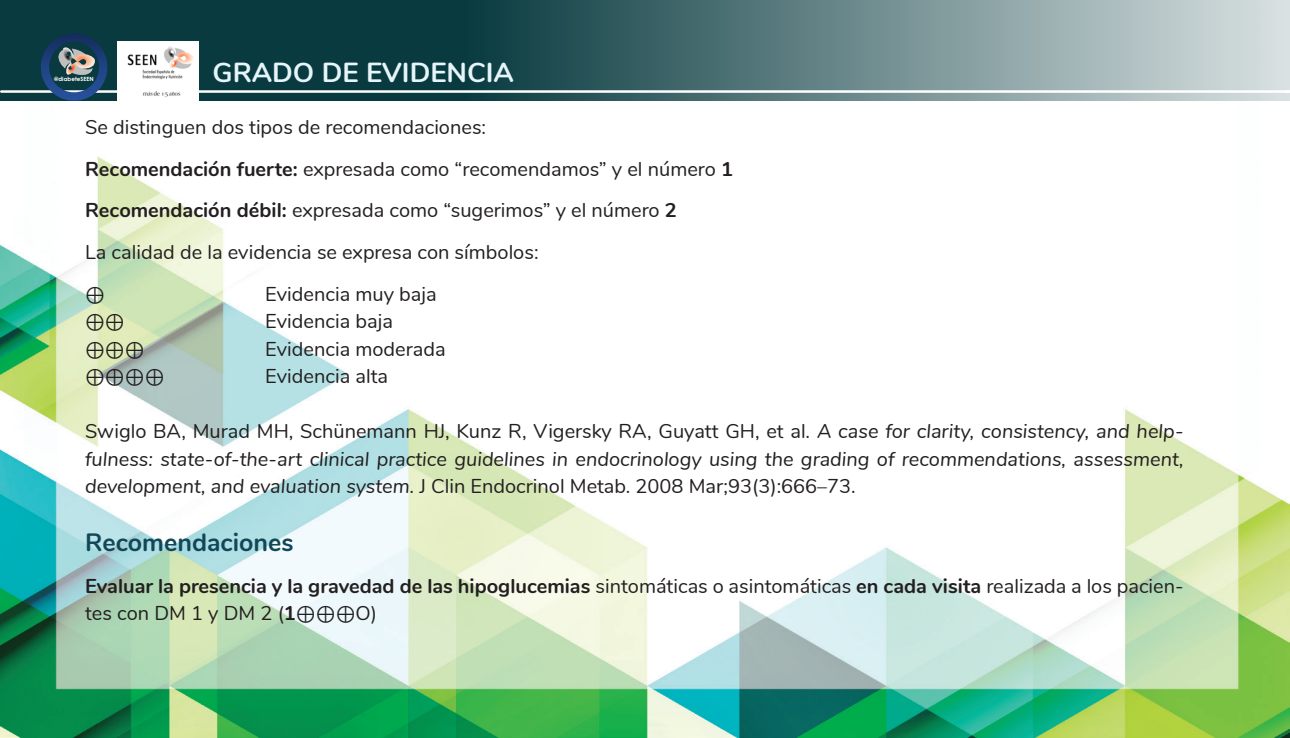
<style>
.page{position:relative;width:1290px;height:738px;background:#fff}
.page>*{position:absolute;margin:0;border:0;box-sizing:border-box;transform-origin:0 0}
.t1{font:700 27.5px "Nunito";color:#e5f5f9}
.t2{font:700 25px "Nunito";color:#114859}
.t3{font:20px/41.8px "Nunito";color:#231f20}
.t4{font:italic 20px/27.5px "Nunito";color:#231f20;text-align:justify}
.t5{font:20px "Cambria Math";color:#231f20}
.t6{font:700 5.75px "Century Gothic";letter-spacing:.005em;color:#fff}
.s1{font-weight:700}
.s2{font-style:normal}
.s3{font-family:"Cambria Math"}
</style>
<div class="page">
<img style="left:0;top:156px;width:1290px;height:581px">
<svg style="left:0;top:0;width:1290px;height:101px;background:#507377"></svg>
<hr style="left:1px;top:90px;width:1289px;height:3px;background:#fff">
<svg style="left:41px;top:33px;width:66px;height:68px;background:#305167"></svg>
<img style="left:118px;top:41px;width:80px;height:60px">
<h1 class="t1" style="left:213px;top:52px;width:303px">GRADO DE EVIDENCIA</h1>
<p class="t6" style="left:54px;top:75px;width:41px">@diabeteSEEN</p>
<p class="t3" style="left:85px;top:105px;width:649px">Se distinguen dos tipos de recomendaciones:<br><span class="s1">Recomendación fuerte:</span> expresada como “recomendamos” y el número <span class="s1">1<br>Recomendación débil:</span> expresada como “sugerimos” y el número <span class="s1">2<br></span>La calidad de la evidencia se expresa con símbolos:</p>
<p class="t5" style="left:85px;top:282px;width:21px">⊕</p>
<p class="t3" style="left:265px;top:271px;width:173px">Evidencia muy baja</p>
<p class="t5" style="left:85px;top:309px;width:41px">⊕⊕</p>
<p class="t3" style="left:265px;top:299px;width:129px">Evidencia baja</p>
<p class="t5" style="left:85px;top:337px;width:61px">⊕⊕⊕</p>
<p class="t3" style="left:265px;top:326px;width:182px">Evidencia moderada</p>
<p class="t5" style="left:85px;top:364px;width:81px">⊕⊕⊕⊕</p>
<p class="t3" style="left:265px;top:354px;width:125px">Evidencia alta</p>
<p class="t4" style="left:85px;top:416px;width:1100px"><span class="s2">Swiglo BA, Murad MH, Schünemann HJ, Kunz R, Vigersky RA, Guyatt GH, et al.</span> A case for clarity, consistency, and help&shy;fulness: state-of-the-art clinical practice guidelines in endocrinology using the grading of recommendations, assessment, development, and evaluation system. <span class="s2">J Clin Endocrinol Metab. 2008 Mar;93(3):666–73.</span></p>
<p class="t2" style="left:85px;top:523px;width:210px">Recomendaciones</p>
<p class="t3" style="left:85px;top:570px;width:1100px;line-height:27.5px"><span class="s1">Evaluar la presencia y la gravedad de las hipoglucemias</span> sintomáticas o asintomáticas <span class="s1">en cada visita</span> realizada a los pacien&shy;tes con DM 1 y DM 2 (<span class="s1">1</span><span class="s3">⊕⊕⊕</span>O)</p>
</div>
